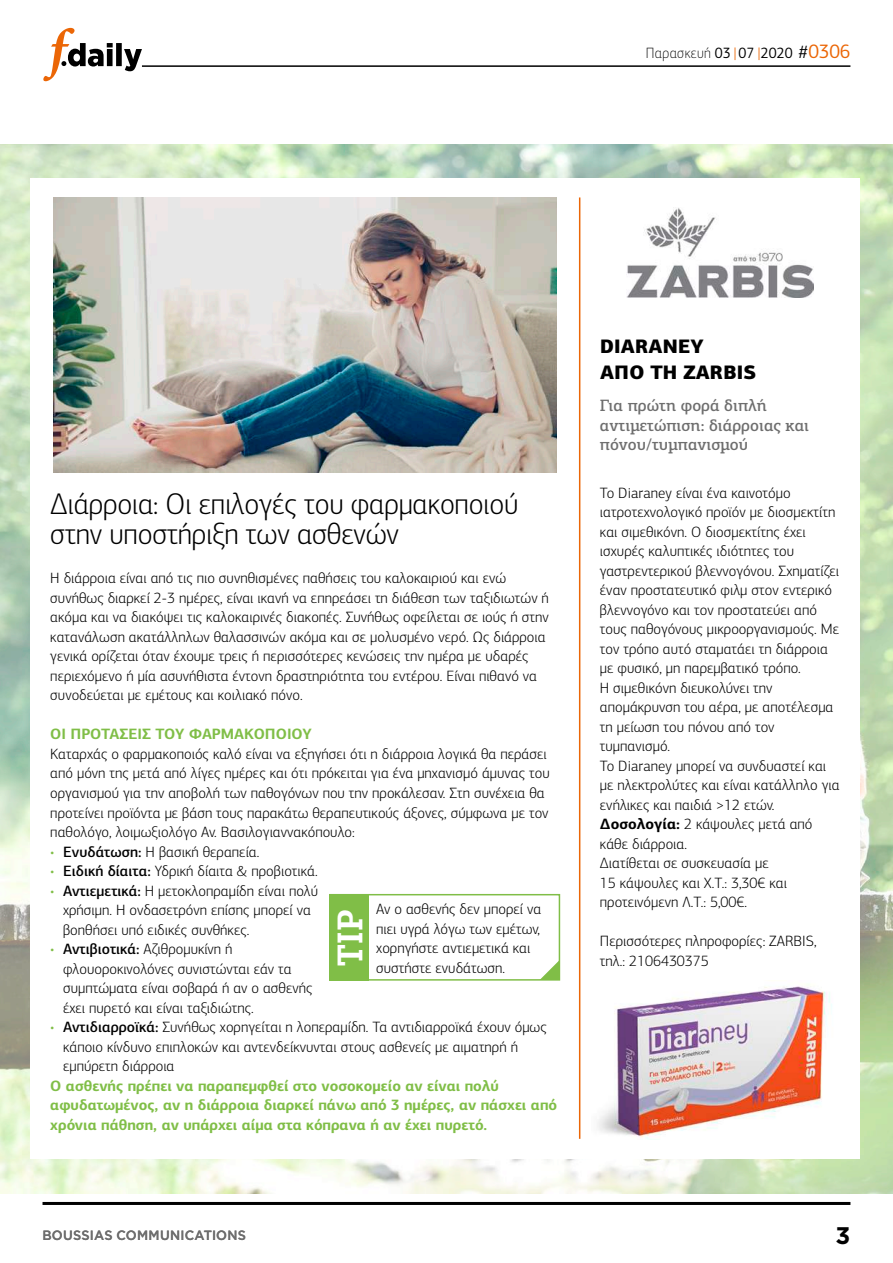
<style>
.page{position:relative;width:893px;height:1263px;background:#fff}
.page>*{position:absolute;margin:0;border:0;box-sizing:border-box;transform-origin:0 0}
.t1{font:700 36px "PF Centro Slab Pro";color:#fff;scale:.95 1}
.t2{font:300 30px/30px "PF Centro Sans Pro";letter-spacing:-.01em;color:#000}
.t3{font:700 24px "Gotham";color:#000}
.t4{font:900 19.5px/25.2px "PF Centro Sans Pro";letter-spacing:.01em;color:#000}
.t5{font:500 16.5px/19.5px "PF Centro Slab Pro";color:#6e6e6e}
.t6{font:300 15px/19.5px "PF Centro Sans Pro";color:#000}
.t7{font:700 15px/19.5px "PF Centro Sans Pro";color:#80be47}
.t8{font:100 15px "PF Centro Sans Pro";letter-spacing:.02em;color:#000;scale:.95 1}
.t9{font:500 13.5px "Gotham";letter-spacing:.02em;color:#6e6e6e;scale:.95 1}
.s1{font-weight:400}
.s2{font-weight:400;color:#eb6606}
.s3{font-weight:400;font-size:19.5px}
.s4{font-weight:400;font-size:19.5px;color:#eb6606}
.s5{color:#80be47}
.s6{font-weight:500}
.s7{font-weight:700}
</style>
<div class="page">
<img style="left:0;top:145px;width:893px;height:1048px">
<div style="left:31px;top:179px;width:829px;height:980px;background:#fff"></div>
<hr style="left:43px;top:1202px;width:807px;height:3px;background:#000">
<hr style="left:142px;top:65px;width:708px;height:2px;background:#000">
<svg style="left:43px;top:28px;width:99px;height:53px"></svg>
<hr style="left:579px;top:197px;width:1px;height:942px;background:#eb6606">
<div style="left:329px;top:894px;width:231px;height:87px;background:#fff;border:2px solid #80be47"></div>
<svg style="left:540px;top:960px;width:19px;height:20px"></svg>
<div style="left:329px;top:894px;width:40px;height:87px;background:#80be47"></div>
<img style="left:597px;top:984px;width:235px;height:155px">
<img style="left:627px;top:208px;width:186px;height:89px">
<img style="left:54px;top:197px;width:503px;height:275px">
<p class="t8" style="left:646px;top:45px;width:217px">Παρασκευή <span class="s1">03</span> <span class="s2">|</span><span class="s1">07</span> <span class="s2">|</span><span class="s1">2020</span> <span class="s3">#</span><span class="s4">0306</span></p>
<h2 class="t2" style="left:50px;top:489px;width:470px">Διάρροια: Οι επιλογές του φαρμακοποιού στην υποστήριξη των ασθενών</h2>
<p class="t6" style="left:50px;top:569px;width:500px">Η διάρροια είναι από τις πιο συνηθισμένες παθήσεις του καλοκαιριού και ενώ συνήθως διαρκεί 2-3 ημέρες, είναι ικανή να επηρεάσει τη διάθεση των ταξιδιωτών ή ακόμα και να διακόψει τις καλοκαιρινές διακοπές. Συνήθως οφείλεται σε ιούς ή στην κατανάλωση ακατάλληλων θαλασσινών ακόμα και σε μολυσμένο νερό. Ως διάρροια γενικά ορίζεται όταν έχουμε τρεις ή περισσότερες κενώσεις την ημέρα με υδαρές περιεχόμενο ή μία ασυνήθιστα έντονη δραστηριότητα του εντέρου. Είναι πιθανό να συνοδεύεται με εμέτους και κοιλιακό πόνο.</p>
<p class="t7" style="left:50px;top:724px;width:263px">ΟΙ ΠΡΟΤΑΣΕΙΣ ΤΟΥ ΦΑΡΜΑΚΟΠΟΙΟΥ</p>
<p class="t6" style="left:50px;top:744px;width:501px">Καταρχάς ο φαρμακοποιός καλό είναι να εξηγήσει ότι η διάρροια λογικά θα περάσει από μόνη της μετά από λίγες ημέρες και ότι πρόκειται για ένα μηχανισμό άμυνας του οργανισμού για την αποβολή των παθογόνων που την προκάλεσαν. Στη συνέχεια θα προτείνει προϊόντα με βάση τους παρακάτω θεραπευτικούς άξονες, σύμφωνα με τον παθολόγο, λοιμωξιολόγο Αν. Βασιλογιαννακόπουλο:</p>
<p class="t6" style="left:50px;top:842px;width:211px"><span class="s5">•</span> <span class="s6">Ενυδάτωση:</span> Η βασική θεραπεία.</p>
<p class="t6" style="left:50px;top:861px;width:269px"><span class="s5">•</span> <span class="s6">Ειδική δίαιτα:</span> Υδρική δίαιτα &amp; προβιοτικά.</p>
<p class="t6" style="left:63px;top:881px;width:257px;text-indent:-13px"><span class="s5">•</span> <span class="s6">Αντιεμετικά:</span> Η μετοκλοπραμίδη είναι πολύ χρήσιμη. Η ονδασετρόνη επίσης μπορεί να βοηθήσει υπό ειδικές συνθήκες.</p>
<p class="t6" style="left:63px;top:939px;width:251px;text-indent:-13px"><span class="s5">•</span> <span class="s6">Αντιβιοτικά:</span> Αζιθρομυκίνη ή φλουοροκινολόνες συνιστώνται εάν τα συμπτώματα είναι σοβαρά ή αν ο ασθενής έχει πυρετό και είναι ταξιδιώτης.</p>
<p class="t6" style="left:63px;top:1017px;width:485px;text-indent:-13px"><span class="s5">•</span> <span class="s6">Αντιδιαρροϊκά:</span> Συνήθως χορηγείται η λοπεραμίδη. Τα αντιδιαρροϊκά έχουν όμως κάποιο κίνδυνο επιπλοκών και αντενδείκνυνται στους ασθενείς με αιματηρή ή εμπύρετη διάρροια</p>
<p class="t7" style="left:50px;top:1075px;width:508px">Ο ασθενής πρέπει να παραπεμφθεί στο νοσοκομείο αν είναι πολύ αφυδατωμένος, αν η διάρροια διαρκεί πάνω από 3 ημέρες, αν πάσχει από χρόνια πάθηση, αν υπάρχει αίμα στα κόπρανα ή αν έχει πυρετό.</p>
<p class="t6" style="left:376px;top:899px;width:167px;text-align:justify">Αν ο ασθενής δεν μπορεί να πιει υγρά λόγω των εμέτων, χορηγήστε αντιεμετικά και</p>
<h1 class="t1" style="left:327px;top:966px;width:61px;rotate:-90deg">TIP</h1>
<p class="t6" style="left:376px;top:958px;width:130px">συστήστε ενυδάτωση.</p>
<h3 class="t4" style="left:600px;top:334px;width:158px">DIARANEY<br>ΑΠΌ ΤΗ ZARBIS</h3>
<p class="t5" style="left:600px;top:395px;width:211px">Για πρώτη φορά διπλή αντιμετώπιση: διάρροιας και πόνου/τυμπανισμού</p>
<p class="t6" style="left:600px;top:483px;width:241px">Το Diaraney είναι ένα καινοτόμο ιατροτεχνολογικό προϊόν με διοσμεκτίτη και σιμεθικόνη. Ο διοσμεκτίτης έχει ισχυρές καλυπτικές ιδιότητες του γαστρεντερικού βλεννογόνου. Σχηματίζει έναν προστατευτικό φιλμ στον εντερικό βλεννογόνο και τον προστατεύει από τους παθογόνους μικροοργανισμούς. Με τον τρόπο αυτό σταματάει τη διάρροια με φυσικό, μη παρεμβατικό τρόπο.<br>Η σιμεθικόνη διευκολύνει την απομάκρυνση του αέρα, με αποτέλεσμα τη μείωση του πόνου από τον τυμπανισμό.<br>Το Diaraney μπορεί να συνδυαστεί και με ηλεκτρολύτες και είναι κατάλληλο για ενήλικες και παιδιά &gt;12 ετών.<br><span class="s7">Δοσολογία:</span> 2 κάψουλες μετά από κάθε διάρροια.<br>Διατίθεται σε συσκευασία με<br>15 κάψουλες και Χ.Τ.: 3,30€ και προτεινόμενη Λ.Τ.: 5,00€.</p>
<p class="t6" style="left:600px;top:931px;width:218px">Περισσότερες πληροφορίες: ZARBIS, τηλ.: 2106430375</p>
<p class="t9" style="left:43px;top:1227px;width:216px">BOUSSIAS COMMUNICATIONS</p>
<h3 class="t3" style="left:835px;top:1221px;width:16px">3</h3>
</div>
